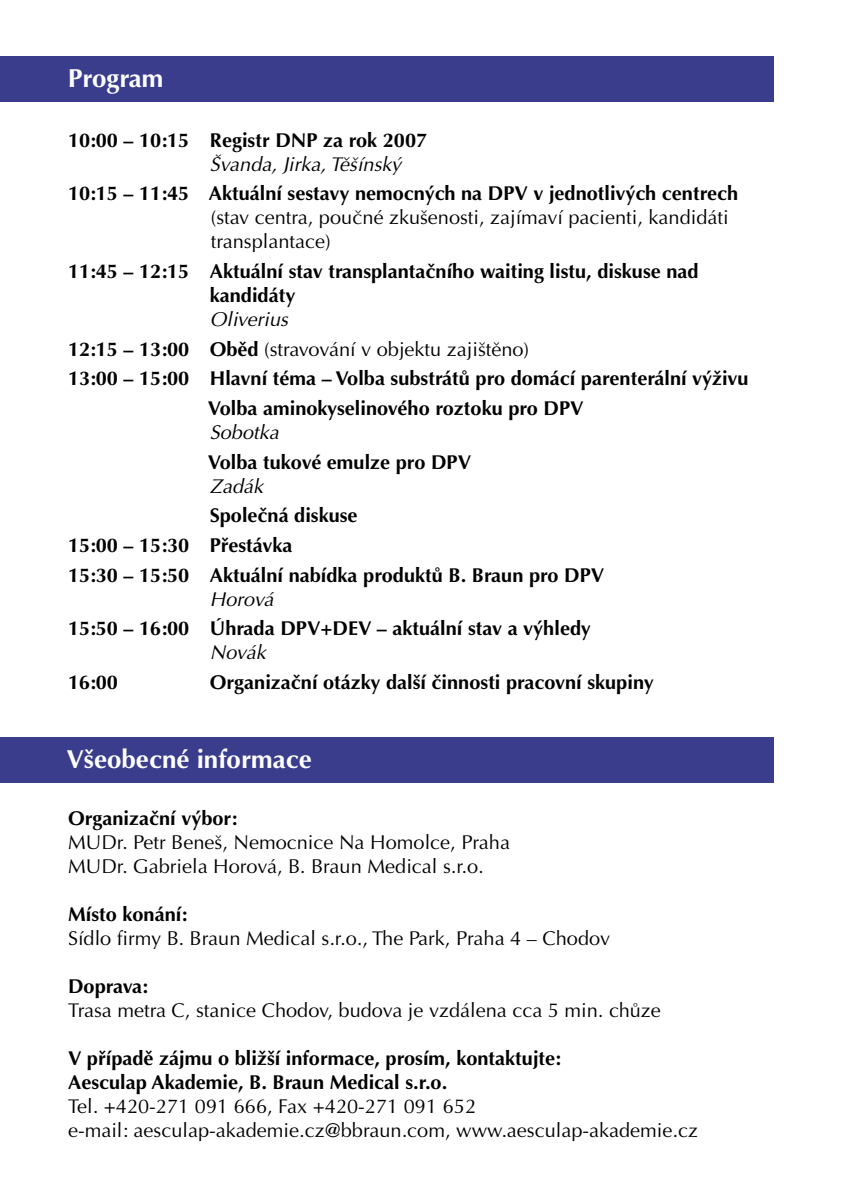
<style>
.page{position:relative;width:842px;height:1191px;background:#fff}
.page>*{position:absolute;margin:0;border:0;box-sizing:border-box;transform-origin:0 0}
.Záhlaví{font:700 26px "Optima CE";color:#fff}
.Text_-_Přednáška{font:700 20px/24px "Optima CE";color:#000}
.Text_-_Přednáška-2{font:20px/24px "Optima CE";color:#000}
.Text{font:20px/24px "Optima CE";color:#000}
.Text-2{font:700 20px/24px "Optima CE";color:#000}
.Text_-_Mluvčí{font:italic 20px "Optima CE";color:#000}
.s1{font-weight:700}
</style>
<div class="page">
<div style="left:0;top:57px;width:774px;height:45px;background:#3a3d8c"></div>
<div style="left:0;top:737px;width:774px;height:45px;background:#3a3d8c"></div>
<p class="Záhlaví" style="left:68px;top:65px;width:97px">Program</p>
<p class="Text_-_Přednáška" style="left:68px;top:129px;width:361px">10:00 – 10:15 Registr DNP za rok 2007</p>
<p class="Text_-_Mluvčí" style="left:210px;top:154px;width:193px">Švanda, Jirka, Těšínský</p>
<p class="Text_-_Přednáška-2" style="left:211px;top:182px;width:529px;text-indent:-143px"><span class="s1">10:15 – 11:45 Aktuální sestavy nemocných na DPV v jednotlivých centrech </span>(stav centra, poučné zkušenosti, zajímaví pacienti, kandidáti transplantace)</p>
<p class="Text_-_Přednáška" style="left:210px;top:260px;width:490px;text-indent:-142px">11:45 – 12:15 Aktuální stav transplantačního waiting listu, diskuse nad kandidáty</p>
<p class="Text_-_Mluvčí" style="left:210px;top:309px;width:80px">Oliverius</p>
<p class="Text_-_Přednáška-2" style="left:68px;top:337px;width:463px"><span class="s1">12:15 – 13:00 Oběd</span> (stravování v objektu zajištěno)</p>
<p class="Text_-_Přednáška" style="left:68px;top:367px;width:682px">13:00 – 15:00 Hlavní téma – Volba substrátů pro domácí parenterální výživu</p>
<p class="Text_-_Přednáška" style="left:208px;top:397px;width:377px">Volba aminokyselinového roztoku pro DPV</p>
<p class="Text_-_Mluvčí" style="left:210px;top:422px;width:70px">Sobotka</p>
<p class="Text_-_Přednáška" style="left:208px;top:451px;width:265px">Volba tukové emulze pro DPV</p>
<p class="Text_-_Mluvčí" style="left:210px;top:476px;width:55px">Zadák</p>
<p class="Text_-_Přednáška" style="left:210px;top:504px;width:149px">Společná diskuse</p>
<p class="Text_-_Přednáška" style="left:68px;top:534px;width:226px">15:00 – 15:30 Přestávka</p>
<p class="Text_-_Přednáška" style="left:68px;top:564px;width:538px">15:30 – 15:50 Aktuální nabídka produktů B. Braun pro DPV</p>
<p class="Text_-_Mluvčí" style="left:210px;top:589px;width:65px">Horová</p>
<p class="Text_-_Přednáška" style="left:68px;top:617px;width:524px">15:50 – 16:00 Úhrada DPV+DEV – aktuální stav a výhledy</p>
<p class="Text_-_Mluvčí" style="left:210px;top:642px;width:57px">Novák</p>
<p class="Text_-_Přednáška" style="left:68px;top:671px;width:52px">16:00</p>
<p class="Text_-_Přednáška" style="left:210px;top:671px;width:445px">Organizační otázky další činnosti pracovní skupiny</p>
<p class="Záhlaví" style="left:67px;top:745px;width:247px">Všeobecné informace</p>
<p class="Text_-_Přednáška-2" style="left:68px;top:806px;width:443px"><span class="s1">Organizační výbor:<br></span>MUDr. Petr Beneš, Nemocnice Na Homolce, Praha</p>
<p class="Text_-_Přednáška-2" style="left:68px;top:854px;width:417px">MUDr. Gabriela Horová, B. Braun Medical s.r.o.</p>
<p class="Text" style="left:68px;top:902px;width:543px"><span class="s1">Místo konání:<br></span>Sídlo firmy B. Braun Medical s.r.o., The Park, Praha 4 – Chodov</p>
<p class="Text" style="left:68px;top:974px;width:594px"><span class="s1">Doprava:<br></span>Trasa metra C, stanice Chodov, budova je vzdálena cca 5 min. chůze</p>
<p class="Text-2" style="left:68px;top:1047px;width:494px">V případě zájmu o bližší informace, prosím, kontaktujte:<br>Aesculap Akademie, B. Braun Medical s.r.o.</p>
<p class="Text" style="left:68px;top:1094px;width:410px">Tel. +420-271 091 666, Fax +420-271 091 652</p>
<p class="Text" style="left:68px;top:1118px;width:631px">e-mail: aesculap-akademie.cz@bbraun.com, www.aesculap-akademie.cz</p>
</div>
